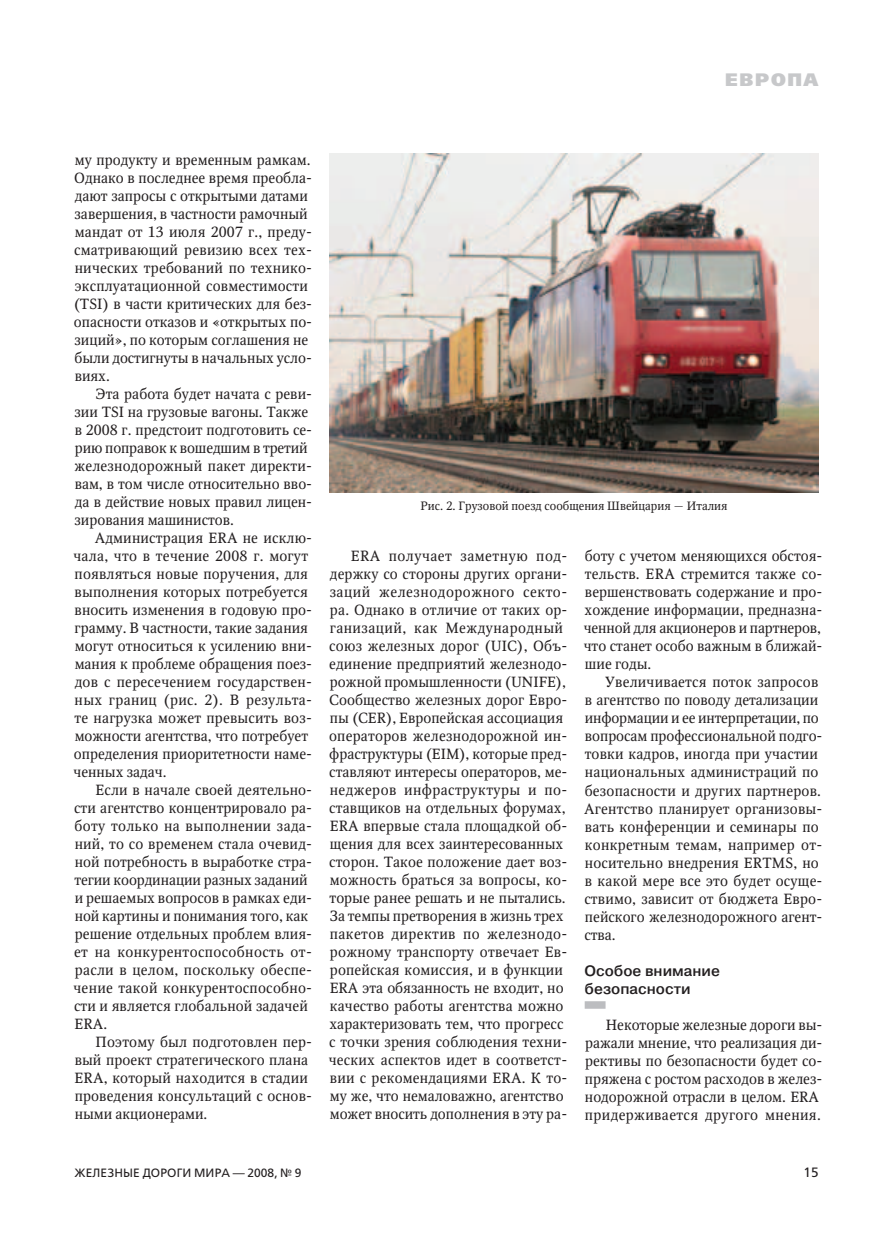
<style>
.page{position:relative;width:893px;height:1234px;background:#fff}
.page>*{position:absolute;margin:0;border:0;box-sizing:border-box;transform-origin:0 0}
.t1{font:800 18px "Free Set";letter-spacing:.09em;color:#c7c8ca}
.t2{font:500 15px/18px "Pragmatica";color:#231f20}
.t3{font:14.7px/18px "Octava";letter-spacing:.005em;color:#231f20}
.t4{font:13.5px "Free Set";color:#231f20}
.t5{font:12px "Octava";color:#231f20}
.t6{font:12px "Free Set";letter-spacing:.01em;color:#231f20}
</style>
<div class="page">
<svg style="left:585px;top:1001px;width:21px;height:7px"></svg>
<img style="left:330px;top:153px;width:489px;height:339px">
<p class="t1" style="left:725px;top:68px;width:95px">Европа</p>
<p class="t3" style="left:74px;top:151px;width:240px">му продукту и временным рамкам.<br>Однако в последнее время преобла&shy;дают запросы с открытыми датами завершения, в частности рамочный мандат от 13 июля 2007 г., преду&shy;сматривающий ревизию всех тех&shy;нических требований по технико&shy;эксплуатационной совместимости (TSI) в части критических для без&shy;опасности отказов и «открытых по&shy;зиций», по которым соглашения не были достигнуты в начальных усло&shy;виях.</p>
<p class="t3" style="left:74px;top:385px;width:239px;text-indent:21px">Эта работа будет начата с реви&shy;зии TSI на грузовые вагоны. Также в 2008 г. предстоит подготовить се&shy;рию поправок к вошедшим в третий железнодорожный пакет директи&shy;вам, в том числе относительно вво&shy;да в действие новых правил лицен&shy;зирования машинистов.</p>
<p class="t3" style="left:74px;top:529px;width:240px;text-indent:21px">Администрация ERA не исклю&shy;чала, что в течение 2008 г. могут появляться новые поручения, для выполнения которых потребуется вносить изменения в годовую про&shy;грамму. В частности, такие задания могут относиться к усилению вни&shy;мания к проблеме обращения поез&shy;дов с пересечением государствен&shy;ных границ (рис. 2). В результа&shy;те нагрузка может превысить воз&shy;можности агентства, что потребует определения приоритетности наме&shy;ченных задач.</p>
<p class="t3" style="left:74px;top:781px;width:240px;text-indent:22px">Если в начале своей деятельно&shy;сти агентство концентрировало ра&shy;боту только на выполнении зада&shy;ний, то со временем стала очевид&shy;ной потребность в выработке стра&shy;тегии координации разных заданий и решаемых вопросов в рамках еди&shy;ной картины и понимания того, как решение отдельных проблем влия&shy;ет на конкурентоспособность от&shy;расли в целом, поскольку обеспе&shy;чение такой конкурентоспособно&shy;сти и является глобальной задачей<br>ERA.</p>
<p class="t3" style="left:75px;top:1032px;width:239px;text-indent:21px">Поэтому был подготовлен пер&shy;вый проект стратегического плана<br>ERA, который находится в стадии проведения консультаций с основ&shy;ными акционерами.</p>
<p class="t5" style="left:420px;top:498px;width:309px">Рис. 2. Грузовой поезд сообщения Швейцария — Италия</p>
<p class="t3" style="left:329px;top:546px;width:240px;text-indent:22px">ERA получает заметную под&shy;держку со стороны других органи&shy;заций железнодорожного секто&shy;ра. Однако в отличие от таких ор&shy;ганизаций, как Международный союз железных дорог (UIC), Объ&shy;единение предприятий железнодо&shy;рожной промышленности (UNIFE),<br>Сообщество железных дорог Евро&shy;пы (CER), Европейская ассоциация операторов железнодорожной ин&shy;фраструктуры (EIM), которые пред&shy;ставляют интересы операторов, ме&shy;неджеров инфраструктуры и по&shy;ставщиков на отдельных форумах,<br>ERA впервые стала площадкой об&shy;щения для всех заинтересованных сторон. Такое положение дает воз&shy;можность браться за вопросы, ко&shy;торые ранее решать и не пытались.<br>За темпы претворения в жизнь трех пакетов директив по железнодо&shy;рожному транспорту отвечает Ев&shy;ропейская комиссия, и в функции<br>ERA эта обязанность не входит, но качество работы агентства можно характеризовать тем, что прогресс с точки зрения соблюдения техни&shy;ческих аспектов идет в соответст&shy;вии с рекомендациями ERA. К то&shy;му же, что немаловажно, агентство может вносить дополнения в эту ра-</p>
<p class="t3" style="left:584px;top:547px;width:240px;text-align:justify">боту с учетом меняющихся обстоя&shy;тельств. ERA стремится также со&shy;вершенствовать содержание и про&shy;хождение информации, предназна&shy;ченной для акционеров и партнеров, что станет особо важным в ближай&shy;шие годы.</p>
<p class="t3" style="left:584px;top:673px;width:240px;text-indent:21px">Увеличивается поток запросов в агентство по поводу детализации информации и ее интерпретации, по вопросам профессиональной подго&shy;товки кадров, иногда при участии национальных администраций по безопасности и других партнеров.<br>Агентство планирует организовы&shy;вать конференции и семинары по конкретным темам, например от&shy;носительно внедрения ERTMS, но в какой мере все это будет осуще&shy;ствимо, зависит от бюджета Евро&shy;пейского железнодорожного агент&shy;ства.</p>
<p class="t2" style="left:585px;top:961px;width:137px">Особое внимание безопасности</p>
<p class="t3" style="left:585px;top:1015px;width:239px;text-indent:21px">Некоторые железные дороги вы&shy;ражали мнение, что реализация ди&shy;рективы по безопасности будет со&shy;пряжена с ростом расходов в желез&shy;нодорожной отрасли в целом. ERA придерживается другого мнения.</p>
<p class="t6" style="left:74px;top:1165px;width:229px">Железные дороги мира — 2008, № 9</p>
<p class="t4" style="left:804px;top:1163px;width:17px">15</p>
</div>
